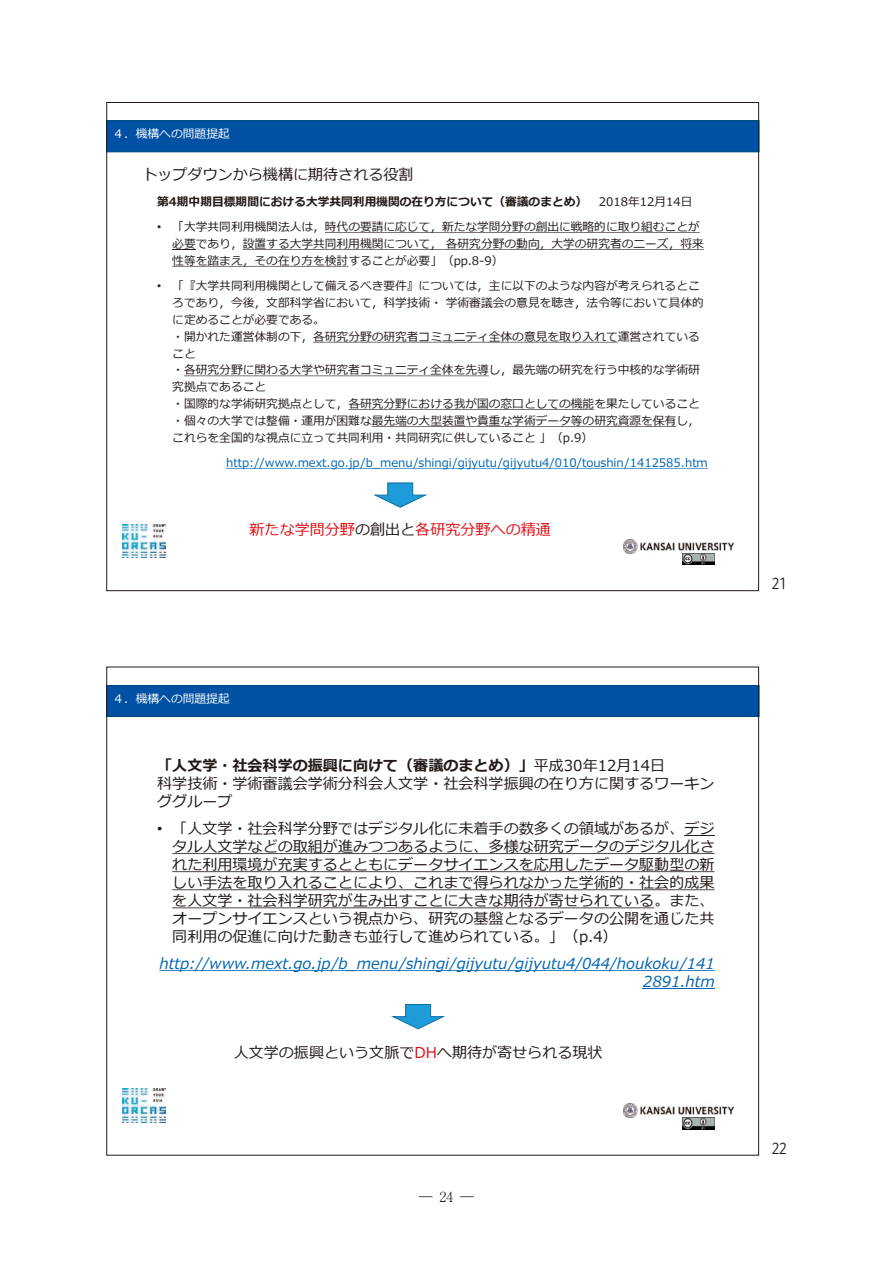
<style>
.page{position:relative;width:893px;height:1263px;background:#fff}
.page>*{position:absolute;margin:0;border:0;box-sizing:border-box;transform-origin:0 0}
.t1{font:15.15px "Meiryo";color:#231916}
.t2{font:15px/18.1px "Meiryo";color:#231916}
.t3{font:italic 15px/18px "Meiryo";color:#0065b2;text-align:right}
.t4{font:15px "Meiryo";color:#e10d15}
.t5{font:14.85px "Koz Go Pro";color:#231916}
.t6{font:300 13.8px "Ryumin Pr 6";color:#231916}
.t7{font:11.7px/16.8px "Meiryo";color:#231916}
.t8{font:11.7px "Meiryo";color:#0065b2}
.t9{font:700 11.7px "Meiryo";color:#231916}
.t10{font:11.7px "Meiryo";color:#fff}
.s1{font-weight:400}
.s2{font-family:"Arial"}
.s3{color:#231916}
.s4{font-weight:700}
.s5{color:#e10d15}
</style>
<div class="page">
<img style="left:123px;top:1089px;width:42px;height:33px">
<div style="left:106px;top:685px;width:653px;height:31px;background:#0050a3"></div>
<div style="left:106px;top:685px;width:653px;height:32px;border:1px solid #004e7c"></div>
<img style="left:623px;top:1104px;width:110px;height:13px">
<img style="left:682px;top:1118px;width:32px;height:11px">
<hr style="left:684px;top:835px;width:30px;height:1px;background:#231916">
<svg style="left:172px;top:853px;width:542px;height:1px"></svg>
<svg style="left:172px;top:871px;width:542px;height:1px"></svg>
<svg style="left:172px;top:889px;width:542px;height:1px"></svg>
<svg style="left:172px;top:907px;width:482px;height:1px"></svg>
<svg style="left:159px;top:970px;width:556px;height:1px"></svg>
<hr style="left:643px;top:988px;width:72px;height:1px;background:#0065b2">
<svg style="left:392px;top:1004px;width:53px;height:26px"></svg>
<img style="left:123px;top:524px;width:42px;height:34px">
<div style="left:106px;top:121px;width:653px;height:31px;background:#0050a3"></div>
<div style="left:106px;top:121px;width:653px;height:31px;border:1px solid #004e7c"></div>
<img style="left:623px;top:539px;width:110px;height:14px">
<img style="left:682px;top:553px;width:32px;height:11px">
<svg style="left:325px;top:232px;width:375px;height:1px"></svg>
<svg style="left:172px;top:249px;width:24px;height:1px"></svg>
<svg style="left:243px;top:249px;width:461px;height:1px"></svg>
<svg style="left:172px;top:266px;width:176px;height:1px"></svg>
<svg style="left:313px;top:342px;width:305px;height:1px"></svg>
<svg style="left:184px;top:376px;width:305px;height:1px"></svg>
<svg style="left:348px;top:409px;width:246px;height:1px"></svg>
<svg style="left:372px;top:426px;width:304px;height:1px"></svg>
<svg style="left:226px;top:468px;width:482px;height:1px"></svg>
<svg style="left:374px;top:482px;width:53px;height:26px"></svg>
<p class="t10" style="left:112px;top:126px;width:119px">４．機構への問題提起</p>
<p class="t2" style="left:142px;top:167px;width:273px">トップダウンから機構に期待される役割</p>
<p class="t9" style="left:157px;top:193px;width:537px">第4期中期目標期間における大学共同利用機関の在り方について（審議のまとめ） <span class="s1">2018年12月14日</span></p>
<p class="t7" style="left:172px;top:219px;width:533px;text-indent:-15px"><span class="s2">•</span> 「大学共同利用機関法人は，時代の要請に応じて，新たな学問分野の創出に戦略的に取り組むことが必要であり，設置する大学共同利用機関について，各研究分野の動向，大学の研究者のニーズ，将来性等を踏まえ，その在り方を検討することが必要」（pp.8-9）</p>
<p class="t7" style="left:172px;top:278px;width:533px;text-indent:-15px"><span class="s2">•</span> 「『大学共同利用機関として備えるべき要件』については，主に以下のような内容が考えられるところであり，今後，文部科学省において，科学技術・学術審議会の意見を聴き，法令等において具体的に定めることが必要である。<br>・開かれた運営体制の下，各研究分野の研究者コミュニティ全体の意見を取り入れて運営されていること<br>・各研究分野に関わる大学や研究者コミュニティ全体を先導し，最先端の研究を行う中核的な学術研究拠点であること<br>・国際的な学術研究拠点として，各研究分野における我が国の窓口としての機能を果たしていること・個々の大学では整備・運用が困難な最先端の大型装置や貴重な学術データ等の研究資源を保有し，これらを全国的な視点に立って共同利用・共同研究に供していること」（p.9）</p>
<p class="t8" style="left:226px;top:455px;width:483px">http://www.mext.go.jp/b_menu/shingi/gijyutu/gijyutu4/010/toushin/1412585.htm</p>
<p class="t4" style="left:250px;top:519px;width:303px">新たな学問分野<span class="s3">の創出と</span>各研究分野への精通</p>
<p class="t10" style="left:112px;top:690px;width:119px">４．機構への問題提起</p>
<p class="t2" style="left:157px;top:757px;width:559px"><span class="s4">「人文学・社会科学の振興に向けて（審議のまとめ）」</span>平成30年12月14日<br>科学技術・学術審議会学術分科会人文学・社会科学振興の在り方に関するワーキンググループ</p>
<p class="t2" style="left:157px;top:820px;width:559px"><span class="s2">•</span> 「人文学・社会科学分野ではデジタル化に未着手の数多くの領域があるが、デジ</p>
<p class="t1" style="left:172px;top:836px;width:544px">タル人文学などの取組が進みつつあるように、多様な研究データのデジタル化さ</p>
<p class="t2" style="left:172px;top:856px;width:544px;text-align:justify">れた利用環境が充実するとともにデータサイエンスを応用したデータ駆動型の新しい手法を取り入れることにより、これまで得られなかった学術的・社会的成果を人文学・社会科学研究が生み出すことに大きな期待が寄せられている。また、オープンサイエンスという視点から、研究の基盤となるデータの公開を通じた共同利用の促進に向けた動きも並行して進められている。」（p.4）</p>
<p class="t3" style="left:159px;top:955px;width:557px">http://www.mext.go.jp/b_menu/shingi/gijyutu/gijyutu4/044/houkoku/141<br>2891.htm</p>
<p class="t2" style="left:234px;top:1044px;width:370px">人文学の振興という文脈で<span class="s5">DH</span>へ期待が寄せられる現状</p>
<p class="t6" style="left:419px;top:1186px;width:57px">― 24 ―</p>
<p class="t5" style="left:772px;top:574px;width:16px">21</p>
<p class="t5" style="left:772px;top:1139px;width:16px">22</p>
</div>
